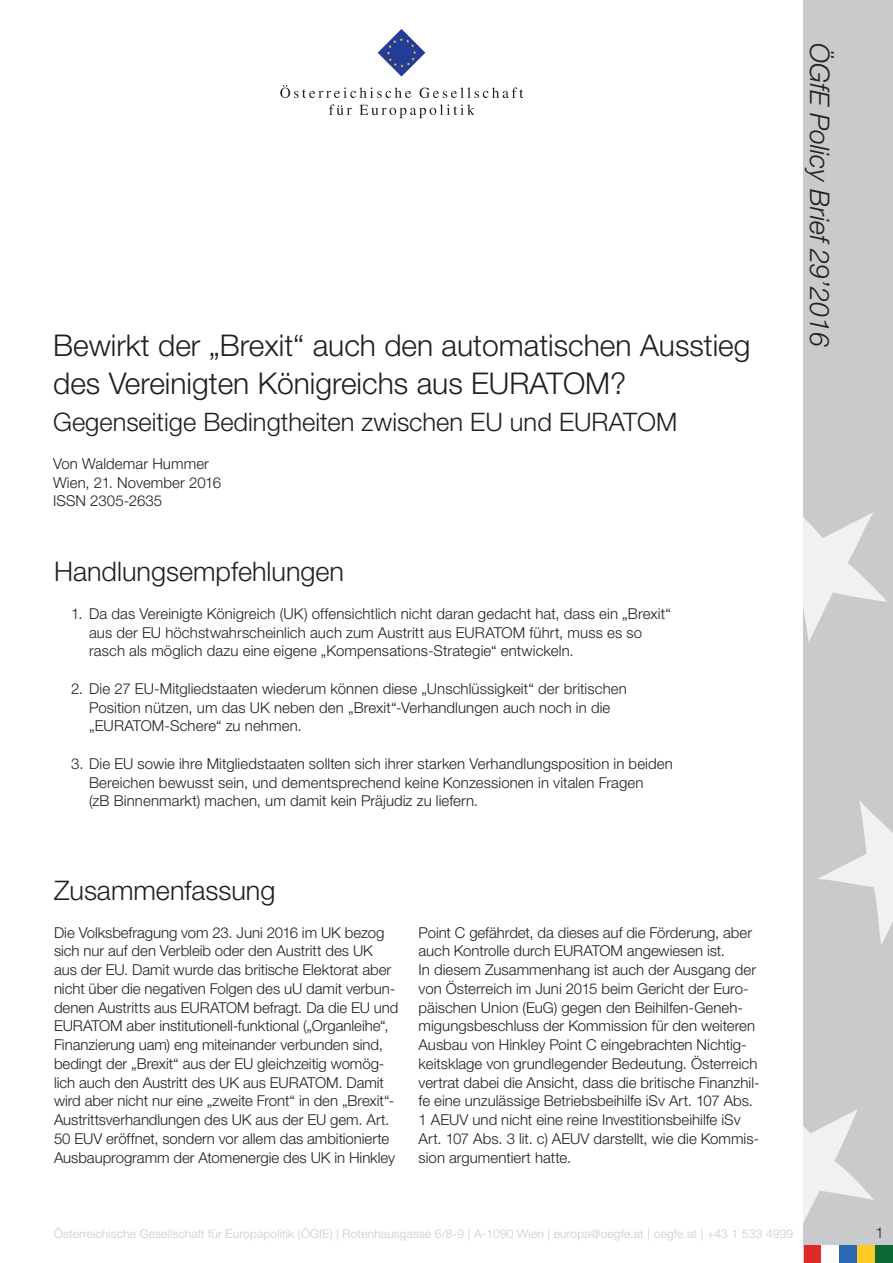
<style>
.page{position:relative;width:893px;height:1263px;background:#fff}
.page>*{position:absolute;margin:0;border:0;box-sizing:border-box;transform-origin:0 0}
.t1{font:300 30px/37.5px "Helvetica Neue LT Std";color:#231f20}
.Untertitel{font:300 27px "Helvetica Neue LT Std";color:#231f20}
.t2{font:italic 300 27px "Helvetica Neue LT Std";color:#231f20}
.Untertitel-2{font:300 25.5px "Helvetica Neue LT Std";color:#231f20}
.Standard_Paragraph{font:300 15px/18.8px "Helvetica Neue LT Std";color:#231f20}
.t3{font:300 12px "Helvetica Neue LT Std";letter-spacing:.015em;color:#c9cacc}
</style>
<div class="page">
<div style="left:804px;top:0;width:89px;height:1263px;background:#c9cacc"></div>
<svg style="left:804px;top:512px;width:83px;height:130px"></svg>
<svg style="left:818px;top:801px;width:75px;height:144px"></svg>
<svg style="left:804px;top:1110px;width:70px;height:111px"></svg>
<svg style="left:378px;top:29px;width:47px;height:48px"></svg>
<svg style="left:280px;top:85px;width:131px;height:13px"></svg>
<svg style="left:420px;top:87px;width:103px;height:11px"></svg>
<svg style="left:329px;top:104px;width:23px;height:11px"></svg>
<svg style="left:359px;top:104px;width:116px;height:14px"></svg>
<div style="left:857px;top:1245px;width:18px;height:18px;background:#fecb26"></div>
<div style="left:839px;top:1245px;width:18px;height:18px;background:#2b68b3"></div>
<div style="left:804px;top:1245px;width:17px;height:18px;background:#de2b26"></div>
<div style="left:875px;top:1245px;width:18px;height:18px;background:#0b6936"></div>
<div style="left:821px;top:1245px;width:18px;height:18px;background:#fff"></div>
<p class="t1" style="left:53px;top:326px;width:699px">Bewirkt der „Brexit“ auch den automatischen Ausstieg des Vereinigten Königreichs aus EURATOM?</p>
<p class="Untertitel-2" style="left:53px;top:407px;width:626px">Gegenseitige Bedingtheiten zwischen EU und EURATOM</p>
<p class="Standard_Paragraph" style="left:53px;top:454px;width:157px">Von Waldemar Hummer</p>
<p class="Standard_Paragraph" style="left:53px;top:472px;width:169px">Wien, 21. November 2016</p>
<p class="Standard_Paragraph" style="left:53px;top:491px;width:111px">ISSN 2305-2635</p>
<p class="Untertitel" style="left:54px;top:555px;width:292px">Handlungsempfehlungen</p>
<p class="Standard_Paragraph" style="left:89px;top:604px;width:583px;text-indent:-18px">1. Da das Vereinigte Königreich (UK) offensichtlich nicht daran gedacht hat, dass ein „Brexit“ aus der EU höchstwahrscheinlich auch zum Austritt aus EURATOM führt, muss es so rasch als möglich dazu eine eigene „Kompensations-Strategie“ entwickeln.</p>
<p class="Standard_Paragraph" style="left:89px;top:679px;width:539px;text-indent:-18px">2. Die 27 EU-Mitgliedstaaten wiederum können diese „Unschlüssigkeit“ der britischen<br>Position nützen, um das UK neben den „Brexit“-Verhandlungen auch noch in die „EURATOM-Schere“ zu nehmen.</p>
<p class="Standard_Paragraph" style="left:89px;top:754px;width:585px;text-indent:-18px">3. Die EU sowie ihre Mitgliedstaaten sollten sich ihrer starken Verhandlungsposition in beiden<br>Bereichen bewusst sein, und dementsprechend keine Konzessionen in vitalen Fragen<br>(zB Binnenmarkt) machen, um damit kein Präjudiz zu liefern.</p>
<p class="Untertitel" style="left:54px;top:874px;width:223px">Zusammenfassung</p>
<p class="Standard_Paragraph" style="left:54px;top:922px;width:346px">Die Volksbefragung vom 23. Juni 2016 im UK bezog sich nur auf den Verbleib oder den Austritt des UK aus der EU. Damit wurde das britische Elektorat aber nicht über die negativen Folgen des uU damit verbun&shy;denen Austritts aus EURATOM befragt. Da die EU und EURATOM aber institutionell-funktional („Organleihe“, Finanzierung uam) eng miteinander verbunden sind, bedingt der „Brexit“ aus der EU gleichzeitig womög&shy;lich auch den Austritt des UK aus EURATOM. Damit wird aber nicht nur eine „zweite Front“ in den „Brexit“- Austrittsverhandlungen des UK aus der EU gem. Art.<br>50 EUV eröffnet, sondern vor allem das ambitionierte Ausbauprogramm der Atomenergie des UK in Hinkley</p>
<p class="Standard_Paragraph" style="left:419px;top:922px;width:335px">Point C gefährdet, da dieses auf die Förderung, aber auch Kontrolle durch EURATOM angewiesen ist.</p>
<p class="Standard_Paragraph" style="left:419px;top:960px;width:342px">In diesem Zusammenhang ist auch der Ausgang der von Österreich im Juni 2015 beim Gericht der Euro&shy;päischen Union (EuG) gegen den Beihilfen-Geneh&shy;migungsbeschluss der Kommission für den weiteren Ausbau von Hinkley Point C eingebrachten Nichtig&shy;keitsklage von grundlegender Bedeutung. Österreich vertrat dabei die Ansicht, dass die britische Finanzhil&shy;fe eine unzulässige Betriebsbeihilfe iSv Art. 107 Abs.<br>1 AEUV und nicht eine reine Investitionsbeihilfe iSv Art. 107 Abs. 3 lit. c) AEUV darstellt, wie die Kommis&shy;sion argumentiert hatte.</p>
<h2 class="t2" style="left:836px;top:43px;width:305px;rotate:90deg">ÖGfE Policy Brief 29’2016</h2>
<p class="t3" style="left:54px;top:1226px;width:741px">Österreichische Gesellschaft für Europapolitik (ÖGfE) | Rotenhausgasse 6/8-9 | A-1090 Wien | europa@oegfe.at | oegfe.at | +43 1 533 4999</p>
<p class="Standard_Paragraph" style="left:875px;top:1222px;width:10px">1</p>
</div>
